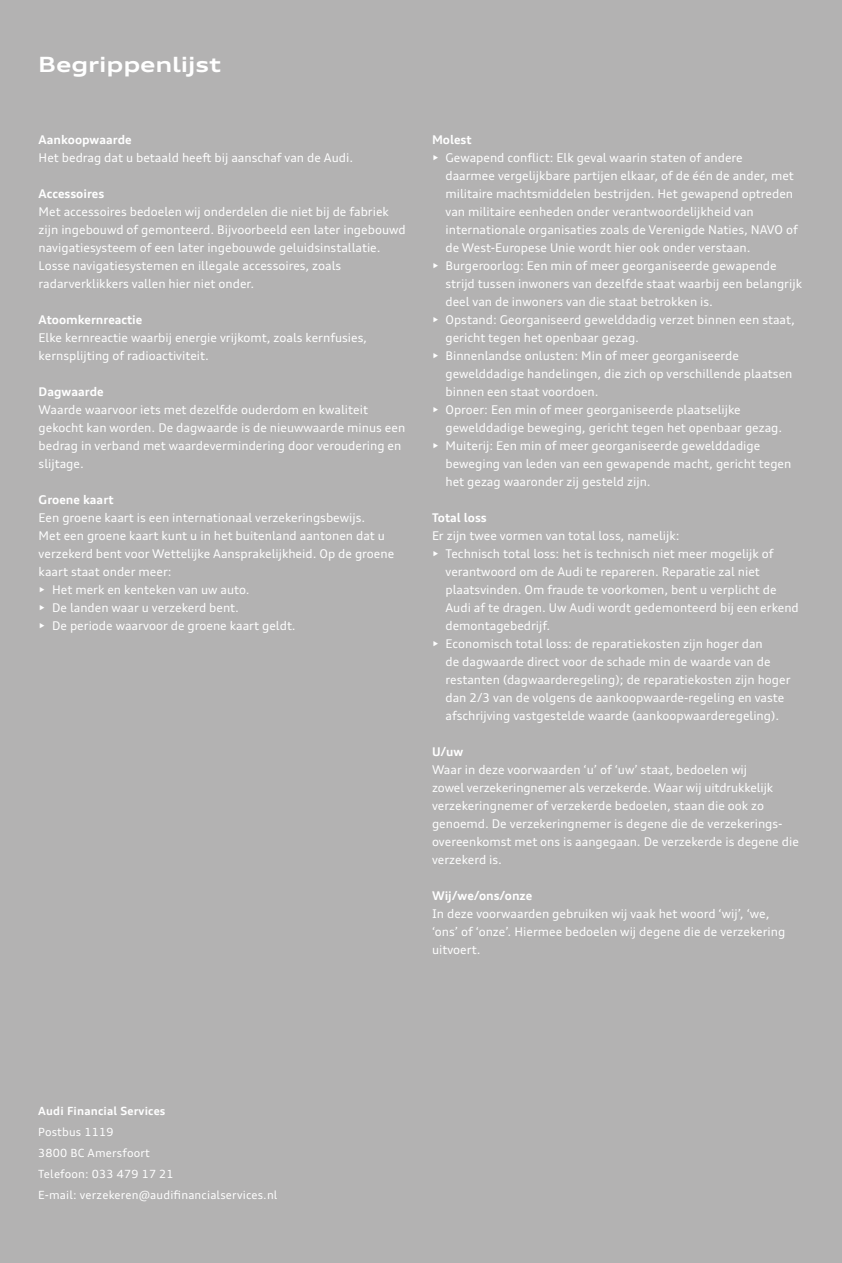
<style>
.page{position:relative;width:842px;height:1263px;background:#b3b2b2}
.page>*{position:absolute;margin:0;border:0;box-sizing:border-box;transform-origin:0 0}
.t1{font:700 expanded 21px "Audi Type";letter-spacing:-.005em;color:#fff}
.t2{font:12px/18px "Audi Type";color:#fff}
.t3{font:700 12px "Audi Type";color:#fff}
.t4{font:11.25px/21px "Audi Type";letter-spacing:.015em;color:#fff}
.t5{font:700 11.25px "Audi Type";letter-spacing:.015em;color:#fff}
</style>
<div class="page">
<h1 class="t1" style="left:38px;top:51px;width:184px">Begrippenlijst</h1>
<p class="t3" style="left:39px;top:132px;width:95px">Aankoopwaarde</p>
<p class="t2" style="left:39px;top:149px;width:316px">Het bedrag dat u betaald heeft bij aanschaf van de Audi.</p>
<p class="t3" style="left:39px;top:186px;width:67px">Accessoires</p>
<p class="t2" style="left:39px;top:203px;width:369px">Met accessoires bedoelen wij onderdelen die niet bij de fabriek zijn ingebouwd of gemonteerd. Bijvoorbeeld een later ingebouwd navigatiesysteem of een later ingebouwde geluidsinstallatie.<br>Losse navigatiesystemen en illegale accessoires, zoals radarverklikkers vallen hier niet onder.</p>
<p class="t3" style="left:39px;top:312px;width:105px">Atoomkernreactie</p>
<p class="t2" style="left:39px;top:329px;width:330px">Elke kernreactie waarbij energie vrijkomt, zoals kernfusies, kernsplijting of radioactiviteit.</p>
<p class="t3" style="left:39px;top:384px;width:67px">Dagwaarde</p>
<p class="t2" style="left:39px;top:401px;width:368px">Waarde waarvoor iets met dezelfde ouderdom en kwaliteit gekocht kan worden. De dagwaarde is de nieuwwaarde minus een bedrag in verband met waardevermindering door veroudering en slijtage.</p>
<p class="t3" style="left:39px;top:492px;width:76px">Groene kaart</p>
<p class="t2" style="left:39px;top:509px;width:357px">Een groene kaart is een internationaal verzekeringsbewijs.<br>Met een groene kaart kunt u in het buitenland aantonen dat u verzekerd bent voor Wettelijke Aansprakelijkheid. Op de groene kaart staat onder meer:</p>
<p class="t2" style="left:39px;top:581px;width:213px">• Het merk en kenteken van uw auto.</p>
<p class="t2" style="left:39px;top:599px;width:202px">• De landen waar u verzekerd bent.</p>
<p class="t2" style="left:39px;top:617px;width:259px">• De periode waarvoor de groene kaart geldt.</p>
<p class="t3" style="left:432px;top:132px;width:41px">Molest</p>
<p class="t2" style="left:445px;top:149px;width:354px;text-indent:-14px">• Gewapend conflict: Elk geval waarin staten of andere<br>daarmee vergelijkbare partijen elkaar, of de één de ander, met militaire machtsmiddelen bestrijden. Het gewapend optreden van militaire eenheden onder verantwoordelijkheid van internationale organisaties zoals de Verenigde Naties, NAVO of de West-Europese Unie wordt hier ook onder verstaan.</p>
<p class="t2" style="left:445px;top:257px;width:358px;text-indent:-14px">• Burgeroorlog: Een min of meer georganiseerde gewapende strijd tussen inwoners van dezelfde staat waarbij een belangrijk deel van de inwoners van die staat betrokken is.</p>
<p class="t2" style="left:445px;top:311px;width:351px;text-indent:-14px">• Opstand: Georganiseerd gewelddadig verzet binnen een staat, gericht tegen het openbaar gezag.</p>
<p class="t2" style="left:445px;top:347px;width:348px;text-indent:-14px">• Binnenlandse onlusten: Min of meer georganiseerde gewelddadige handelingen, die zich op verschillende plaatsen binnen een staat voordoen.</p>
<p class="t2" style="left:445px;top:401px;width:338px;text-indent:-14px">• Oproer: Een min of meer georganiseerde plaatselijke gewelddadige beweging, gericht tegen het openbaar gezag.</p>
<p class="t2" style="left:445px;top:437px;width:347px;text-indent:-14px">• Muiterij: Een min of meer georganiseerde gewelddadige beweging van leden van een gewapende macht, gericht tegen het gezag waaronder zij gesteld zijn.</p>
<p class="t3" style="left:432px;top:510px;width:56px">Total loss</p>
<p class="t2" style="left:432px;top:527px;width:249px">Er zijn twee vormen van total loss, namelijk:</p>
<p class="t2" style="left:445px;top:545px;width:355px;text-indent:-14px">• Technisch total loss: het is technisch niet meer mogelijk of verantwoord om de Audi te repareren. Reparatie zal niet plaatsvinden. Om fraude te voorkomen, bent u verplicht de Audi af te dragen. Uw Audi wordt gedemonteerd bij een erkend demontagebedrijf.</p>
<p class="t2" style="left:445px;top:635px;width:347px;text-indent:-14px">• Economisch total loss: de reparatiekosten zijn hoger dan<br>de dagwaarde direct voor de schade min de waarde van de restanten (dagwaarderegeling); de reparatiekosten zijn hoger dan 2/3 van de volgens de aankoopwaarde-regeling en vaste afschrijving vastgestelde waarde (aankoopwaarderegeling).</p>
<p class="t3" style="left:432px;top:744px;width:33px">U/uw</p>
<p class="t2" style="left:432px;top:761px;width:368px">Waar in deze voorwaarden ‘u’ of ‘uw’ staat, bedoelen wij<br>zowel verzekeringnemer als verzekerde. Waar wij uitdrukkelijk verzekeringnemer of verzekerde bedoelen, staan die ook zo genoemd. De verzekeringnemer is degene die de verzekerings&shy;overeenkomst met ons is aangegaan. De verzekerde is degene die verzekerd is.</p>
<p class="t3" style="left:432px;top:888px;width:102px">Wij/we/ons/onze</p>
<p class="t2" style="left:432px;top:905px;width:355px">In deze voorwaarden gebruiken wij vaak het woord ‘wij’, ‘we, ‘ons’ of ‘onze’. Hiermee bedoelen wij degene die de verzekering uitvoert.</p>
<p class="t5" style="left:38px;top:1104px;width:129px">Audi Financial Services</p>
<p class="t4" style="left:38px;top:1121px;width:241px">Postbus 1119<br>3800 BC Amersfoort<br>Telefoon: 033 479 17 21<br>E-mail: verzekeren@audifinancialservices.nl</p>
</div>
